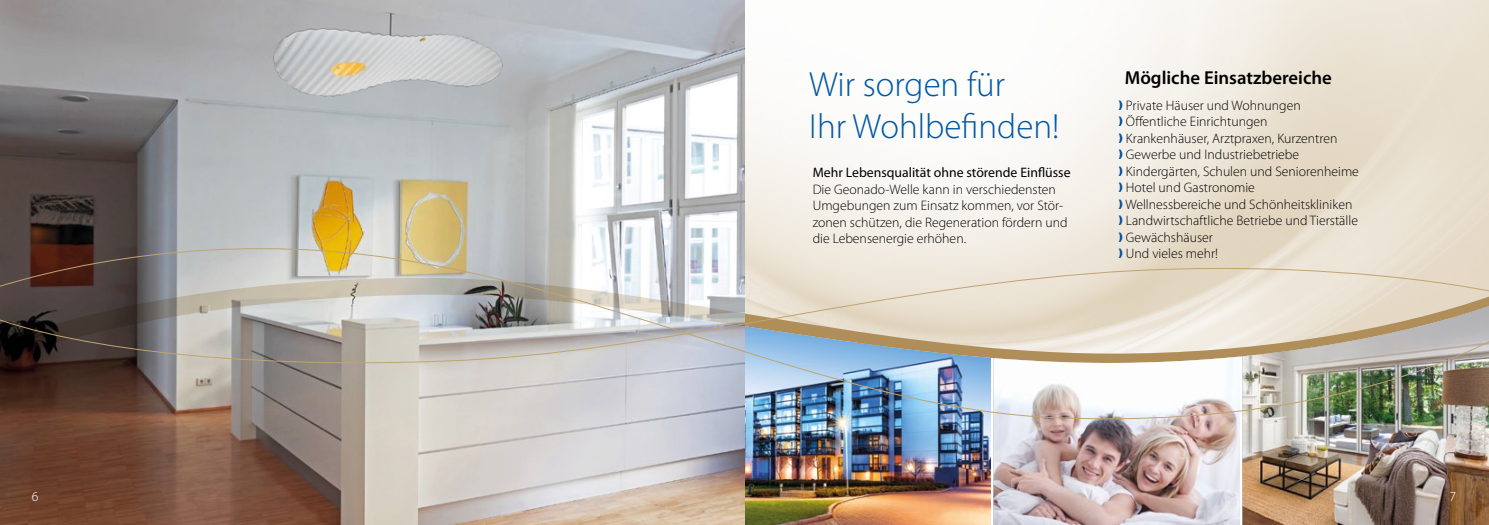
<style>
.page{position:relative;width:1489px;height:525px;background:#fff}
.page>*{position:absolute;margin:0;border:0;box-sizing:border-box;transform-origin:0 0}
.t1{font:300 35px "Myriad Pro";color:#0056a3}
.t2{font:600 18.75px "Myriad Pro";color:#000}
.t3{font:300 13.75px/16.5px "Myriad Pro";color:#000}
.t4{font:13.75px "Myriad Pro";color:#000}
.t5{font:300 13.75px "Myriad Pro";color:#fff}
.s1{color:#00509e}
</style>
<div class="page">
<img style="left:0;top:0;width:1488px;height:240px">
<svg style="left:0;top:502px;width:1240px;height:22px;background:#a68875"></svg>
<img style="left:744px;top:502px;width:246px;height:22px">
<img style="left:993px;top:502px;width:246px;height:22px">
<img style="left:1242px;top:502px;width:246px;height:22px">
<img style="left:0;top:427px;width:1488px;height:75px">
<img style="left:0;top:240px;width:1488px;height:187px">
<svg style="left:0;top:263px;width:1488px;height:107px;background:#beb9b0"></svg>
<img style="left:263px;top:0;width:246px;height:123px">
<h1 class="t1" style="left:809px;top:64px;width:197px">Wir sorgen für</h1>
<h2 class="t2" style="left:1124px;top:66px;width:209px">Mögliche Einsatzbereiche</h2>
<h1 class="t1" style="left:809px;top:106px;width:252px">Ihr Wohlbefinden!</h1>
<p class="t4" style="left:812px;top:164px;width:259px">Mehr Lebensqualität ohne störende Einflüsse</p>
<p class="t3" style="left:812px;top:180px;width:256px">Die Geonado-Welle kann in verschiedensten Umgebungen zum Einsatz kommen, vor Stör&shy;zonen schützen, die Regeneration fördern und die Lebensenergie erhöhen.</p>
<p class="t3" style="left:1118px;top:97px;width:242px"><span class="s1">❫</span> Private Häuser und Wohnungen<br><span class="s1">❫</span> Öffentliche Einrichtungen<br><span class="s1">❫</span> Krankenhäuser, Arztpraxen, Kurzentren<br><span class="s1">❫</span> Gewerbe und Industriebetriebe<br><span class="s1">❫</span> Kindergärten, Schulen und Seniorenheime <span class="s1">❫</span> Hotel und Gastronomie<br><span class="s1">❫</span> Wellnessbereiche und Schönheitskliniken <span class="s1">❫</span> Landwirtschaftliche Betriebe und Tierställe <span class="s1">❫</span> Gewächshäuser<br><span class="s1">❫</span> Und vieles mehr!</p>
<p class="t5" style="left:32px;top:487px;width:8px">6</p>
<p class="t5" style="left:1449px;top:487px;width:8px">7</p>
</div>
